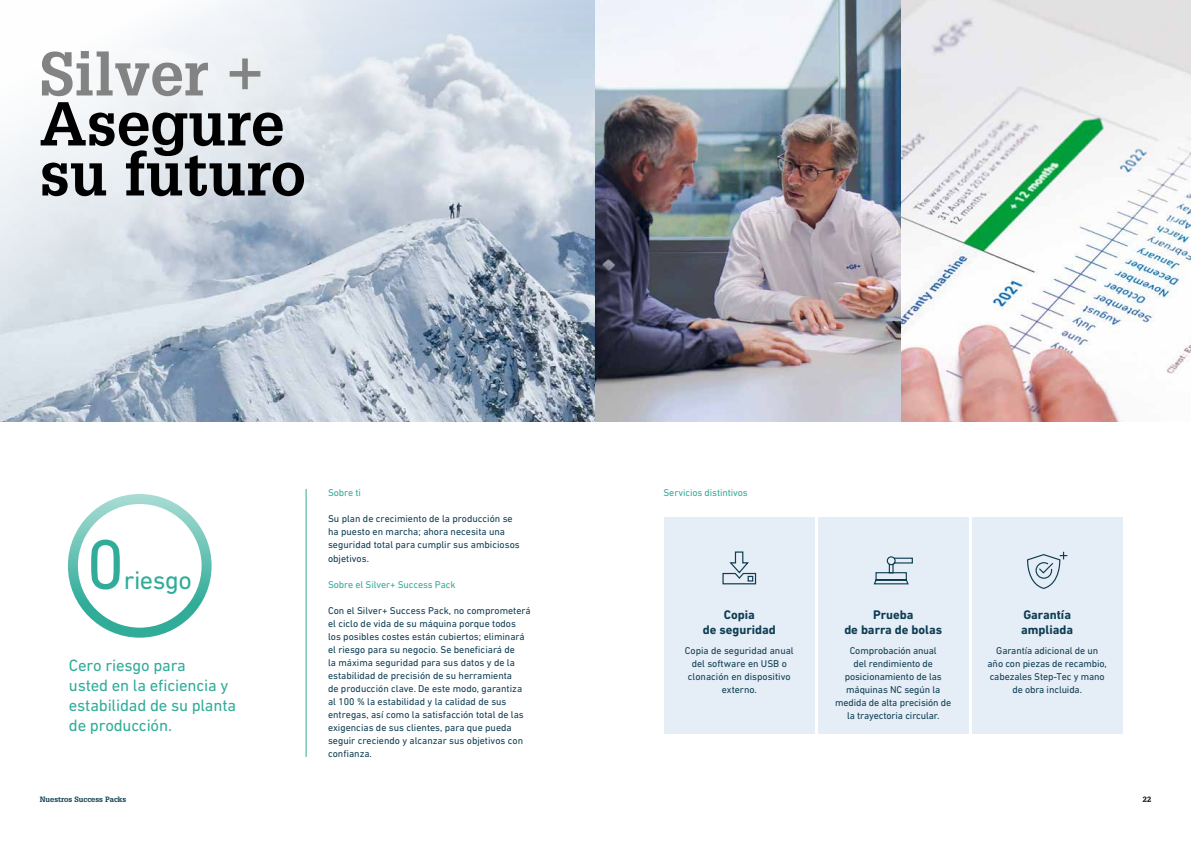
<style>
.page{position:relative;width:1191px;height:842px;background:#fff}
.page>*{position:absolute;margin:0;border:0;box-sizing:border-box;transform-origin:0 0}
.t1{font:71.2px "DIN Next W1 G";color:#31ac99}
.t2{font:700 60.4px/50px "Glypha LT Pro";color:#000}
.t3{font:700 60.4px "Glypha LT Pro";color:#838383}
.t4{font:26px "DIN Next W1 G";letter-spacing:-.015em;color:#31ac99}
.t5{font:16.7px/20px "DIN Next W1 G";letter-spacing:-.01em;color:#31ac99}
.t6{font:700 12.7px/15.2px "DIN Next W1 G";color:#0e3d51;text-align:center}
.t7{font:10px/13px "DIN Next W1 G";color:#0e3d51;text-align:center}
.t8{font:10px "DIN Next W1 G";letter-spacing:-.01em;color:#31ac99}
.t9{font:700 7.5px "Glypha";color:#0e3d51}
.t10{font:700 7.5px "Glypha";color:#000}
.s1{color:#31ad99}
.s2{color:#0d3d51}
.s3{font-family:"Glypha LT Pro";color:#0d3d51}
</style>
<div class="page">
<img style="left:0;top:0;width:1191px;height:421px">
<div style="left:818px;top:517px;width:150px;height:217px;background:#e5edf7"></div>
<div style="left:664px;top:517px;width:150px;height:217px;background:#e5edf7"></div>
<div style="left:972px;top:517px;width:150px;height:217px;background:#e5edf7"></div>
<svg style="left:1027px;top:552px;width:40px;height:37px"></svg>
<svg style="left:873px;top:556px;width:40px;height:29px"></svg>
<svg style="left:722px;top:551px;width:34px;height:34px"></svg>
<hr style="left:306px;top:489px;width:1px;height:268px;background:#31ac99">
<div style="left:68px;top:494px;width:144px;height:144px;border:10px solid #31ac99;border-radius:50%"></div>
<h2 class="t3" style="left:40px;top:37px;width:227px">Silver +</h2>
<h2 class="t2" style="left:40px;top:97px;width:267px">Asegure su futuro</h2>
<h1 class="t1" style="left:86px;top:523px;width:40px">0</h1>
<h3 class="t4" style="left:124px;top:565px;width:70px">riesgo</h3>
<h3 class="t5" style="left:69px;top:655px;width:169px">Cero riesgo para<br>usted en la eficiencia y estabilidad de su planta de producción.</h3>
<p class="t8" style="left:328px;top:487px;width:35px">Sobre ti</p>
<p class="t8" style="left:663px;top:487px;width:86px">Servicios distintivos</p>
<p class="t7" style="left:328px;top:512px;width:193px;text-align:left">Su plan de crecimiento de la producción se ha puesto en marcha; ahora necesita una seguridad total para cumplir sus ambiciosos</p>
<p class="t7" style="left:328px;top:552px;width:42px">objetivos.</p>
<p class="t8" style="left:328px;top:579px;width:129px">Sobre el Silver+ <span class="s1">Success Pack</span></p>
<p class="t7" style="left:328px;top:604px;width:204px;text-align:left">Con el Silver+ <span class="s2">Success Pack</span>, no comprometerá el ciclo de vida de su máquina porque todos los posibles costes están cubiertos; eliminará el riesgo para su negocio. Se beneficiará de<br>la máxima seguridad para sus datos y de la estabilidad de precisión de su herramienta<br>de producción clave. De este modo, garantiza al 100 % la estabilidad y la calidad de sus entregas, así como la satisfacción total de las exigencias de sus clientes, para que pueda seguir creciendo y alcanzar sus objetivos con confianza.</p>
<p class="t6" style="left:703px;top:607px;width:74px">Copia<br>de seguridad</p>
<p class="t7" style="left:685px;top:644px;width:110px">Copia de seguridad anual del software en USB o clonación en dispositivo externo.</p>
<p class="t6" style="left:844px;top:607px;width:99px">Prueba<br>de barra de bolas</p>
<p class="t7" style="left:835px;top:644px;width:118px">Comprobación anual<br>del rendimiento de posicionamiento de las máquinas NC según la medida de alta precisión de la trayectoria circular.</p>
<p class="t6" style="left:1021px;top:607px;width:53px;text-align:left">Garantía ampliada</p>
<p class="t7" style="left:987px;top:644px;width:121px">Garantía adicional de un año con piezas de recambio, cabezales Step-Tec y mano de obra incluida.</p>
<p class="t9" style="left:40px;top:795px;width:88px">Nuestros <span class="s3">Success</span> Pa<span class="s3">cks</span></p>
<p class="t10" style="left:1143px;top:795px;width:10px">22</p>
</div>
